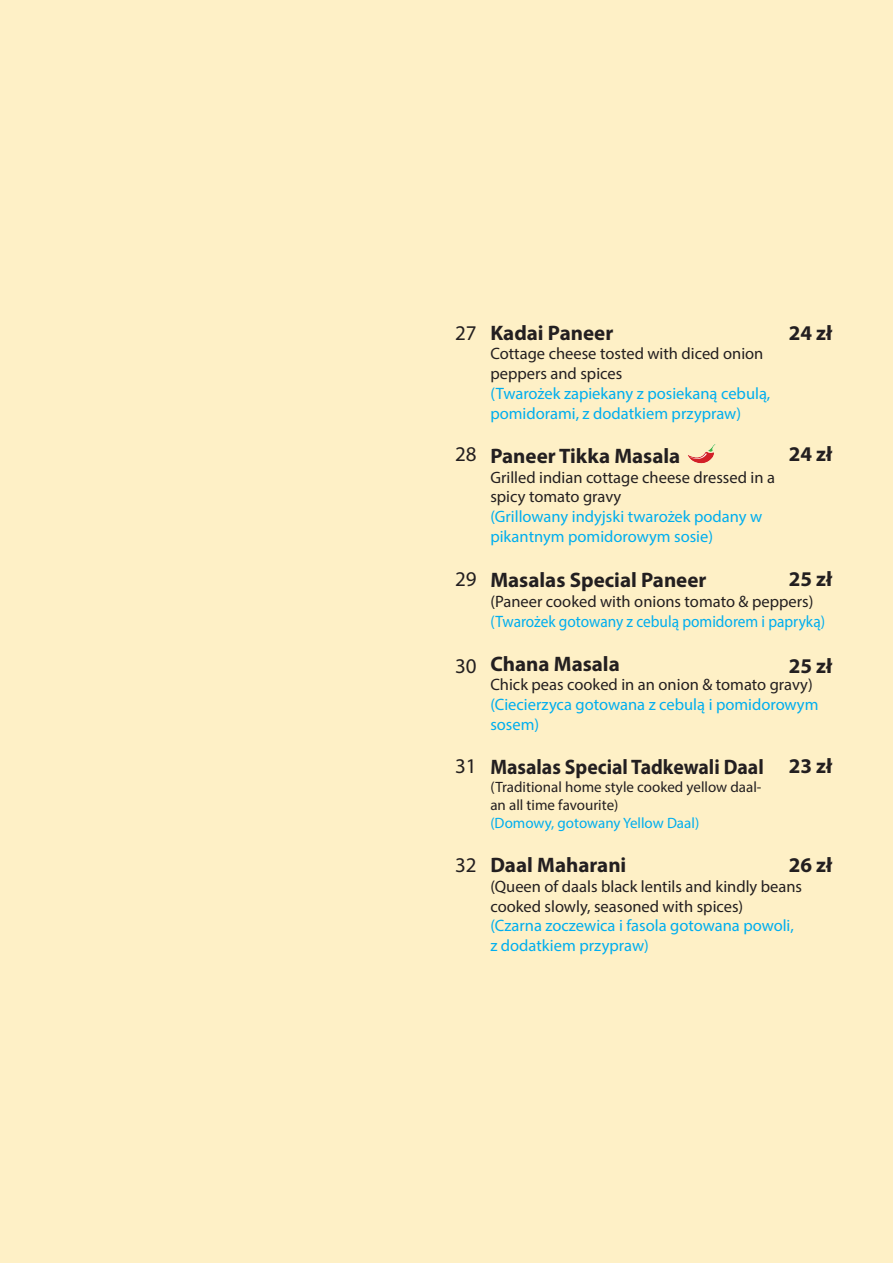
<style>
.page{position:relative;width:893px;height:1263px;background:#fef0c6}
.page>*{position:absolute;margin:0;border:0;box-sizing:border-box;transform-origin:0 0}
.t1{font:700 21px "Myriad Pro";color:#231f20}
.t2{font:700 21px "Myriad Pro";color:#231f20;scale:.94 1}
.t3{font:21px "Myriad Pro";color:#231f20}
.t4{font:16.5px/19.8px "Myriad Pro";color:#231f20}
.t5{font:16.5px/19.8px "Myriad Pro";color:#00aeef}
.t6{font:16.5px "Myriad Pro";color:#00aeef;scale:.93 1}
.t7{font:15px/18px "Myriad Pro";color:#231f20}
.t8{font:15px "Myriad Pro";color:#00aeef}
</style>
<div class="page">
<img style="left:688px;top:444px;width:28px;height:20px">
<p class="t3" style="left:455px;top:320px;width:23px">27</p>
<p class="t3" style="left:455px;top:441px;width:23px">28</p>
<p class="t3" style="left:455px;top:566px;width:23px">29</p>
<p class="t3" style="left:455px;top:653px;width:23px">30</p>
<p class="t3" style="left:455px;top:753px;width:23px">31</p>
<p class="t3" style="left:455px;top:852px;width:23px">32</p>
<p class="t1" style="left:490px;top:319px;width:124px">Kadai Paneer</p>
<p class="t4" style="left:490px;top:344px;width:275px">Cottage cheese tosted with diced onion peppers and spices</p>
<p class="t5" style="left:490px;top:383px;width:281px">(Twarożek zapiekany z posiekaną cebulą, pomidorami, z dodatkiem przypraw)</p>
<p class="t1" style="left:490px;top:442px;width:191px">Paneer Tikka Masala</p>
<p class="t4" style="left:490px;top:467px;width:286px">Grilled indian cottage cheese dressed in a spicy tomato gravy</p>
<p class="t5" style="left:490px;top:506px;width:273px">(Grillowany indyjski twarożek podany w pikantnym pomidorowym sosie)</p>
<p class="t1" style="left:490px;top:566px;width:218px">Masalas Special Paneer</p>
<p class="t4" style="left:490px;top:591px;width:325px">(Paneer cooked with onions tomato &amp; peppers)</p>
<p class="t6" style="left:490px;top:611px;width:361px">(Twarożek gotowany z cebulą pomidorem i papryką)</p>
<p class="t1" style="left:490px;top:650px;width:131px">Chana Masala</p>
<p class="t4" style="left:490px;top:675px;width:324px">Chick peas cooked in an onion &amp; tomato gravy)</p>
<p class="t5" style="left:490px;top:694px;width:330px">(Ciecierzyca gotowana z cebulą i pomidorowym sosem)</p>
<p class="t2" style="left:490px;top:753px;width:292px">Masalas Special Tadkewali Daal</p>
<p class="t7" style="left:490px;top:778px;width:273px">(Traditional home style cooked yellow daal&shy;an all time favourite)</p>
<p class="t8" style="left:490px;top:814px;width:210px">(Domowy, gotowany Yellow Daal)</p>
<p class="t1" style="left:490px;top:851px;width:138px">Daal Maharani</p>
<p class="t4" style="left:490px;top:876px;width:313px">(Queen of daals black lentils and kindly beans cooked slowly, seasoned with spices)</p>
<p class="t5" style="left:490px;top:916px;width:305px">(Czarna zoczewica i fasola gotowana powoli, z dodatkiem przypraw)</p>
<p class="t1" style="left:789px;top:319px;width:45px">24 zł</p>
<p class="t1" style="left:789px;top:440px;width:45px">24 zł</p>
<p class="t1" style="left:789px;top:565px;width:45px">25 zł</p>
<p class="t1" style="left:789px;top:652px;width:45px">25 zł</p>
<p class="t1" style="left:789px;top:752px;width:45px">23 zł</p>
<p class="t1" style="left:789px;top:851px;width:45px">26 zł</p>
</div>
